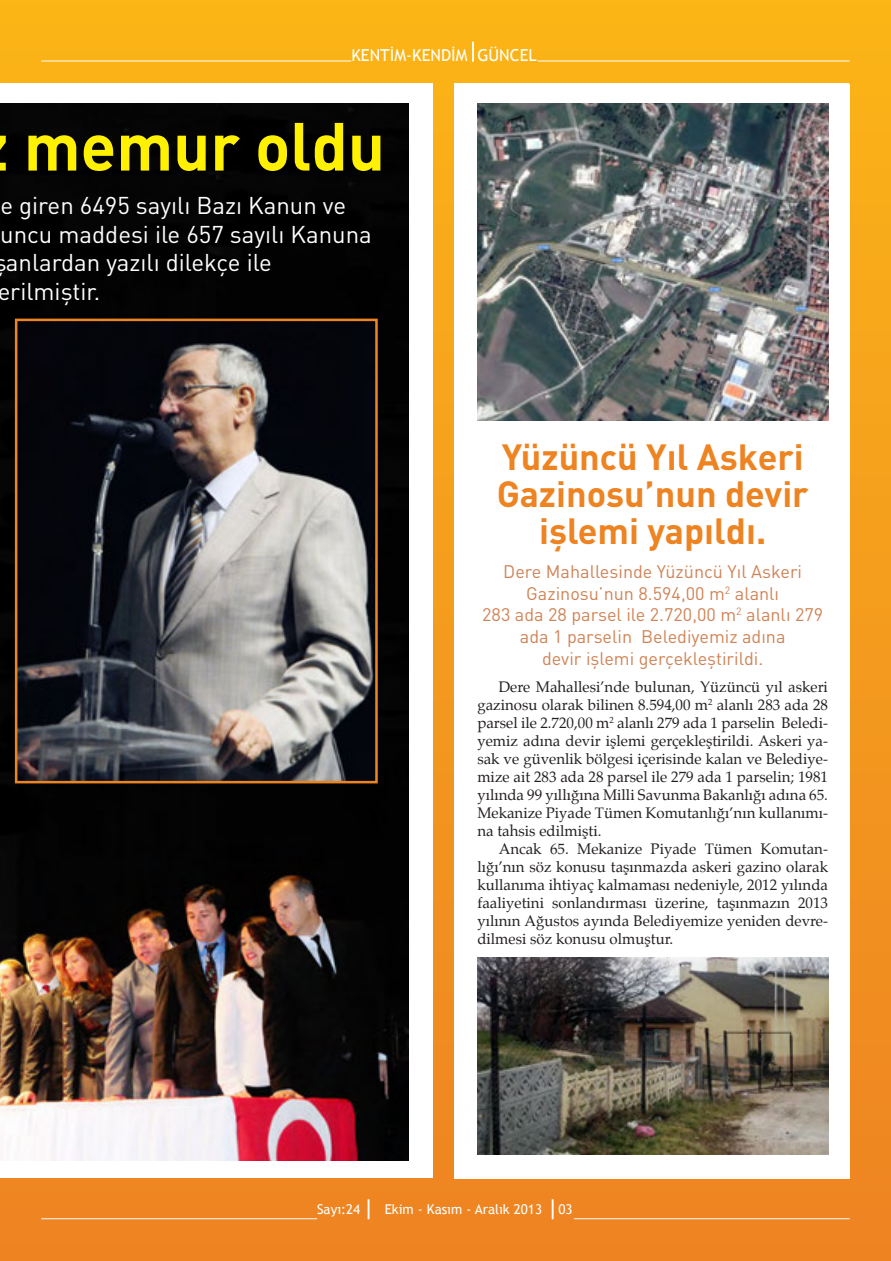
<style>
.page{position:relative;width:891px;height:1261px;background:#fff}
.page>*{position:absolute;margin:0;border:0;box-sizing:border-box;transform-origin:0 0}
.t1{font:700 66.9px "DIN Pro";color:#fff101}
.t2{font:700 36px/37.2px "DIN Pro";color:#ee8322;text-align:center}
.t3{font:24px "DIN Pro";color:#fff}
.t4{font:18px/21.6px "DIN Pro";color:#d08356;text-align:center}
.t5{font:16.5px "Trebuchet MS";color:#fff}
.t6{font:15px/18px "Palatino";color:#231f20;text-align:justify}
.t7{font:13.5px "Trebuchet MS";color:#fff}
</style>
<div class="page">
<div style="left:0;top:0;width:890px;height:1260px;background:linear-gradient(to bottom,#fbb71e,#ee8629)"></div>
<svg style="left:472px;top:42px;width:1px;height:19px"></svg>
<hr style="left:41px;top:61px;width:310px;height:1px;background:#fff">
<hr style="left:537px;top:61px;width:312px;height:1px;background:#fff">
<svg style="left:368px;top:1199px;width:1px;height:19px"></svg>
<svg style="left:552px;top:1199px;width:1px;height:19px"></svg>
<hr style="left:573px;top:1218px;width:276px;height:1px;background:#fff">
<hr style="left:41px;top:1218px;width:276px;height:1px;background:#fff">
<div style="left:0;top:83px;width:432px;height:1095px;background:#fff"></div>
<div style="left:454px;top:83px;width:395px;height:1095px;background:#fff"></div>
<img style="left:477px;top:957px;width:351px;height:197px">
<img style="left:477px;top:103px;width:351px;height:318px">
<img style="left:0;top:103px;width:408px;height:1057px">
<img style="left:19px;top:322px;width:355px;height:457px">
<div style="left:15px;top:318px;width:363px;height:465px;border:3px solid #ee8322"></div>
<p class="t5" style="left:351px;top:46px;width:187px">KENTİM-KENDİM GÜNCEL</p>
<h1 class="t1" style="left:24px;top:101px;width:363px">memur oldu</h1>
<h3 class="t3" style="left:1px;top:189px;width:347px">e giren 6495 sayılı Bazı Kanun ve</h3>
<h3 class="t3" style="left:0;top:218px;width:373px">uncu maddesi ile 657 sayılı Kanuna</h3>
<h3 class="t3" style="left:6px;top:246px;width:267px">anlardan yazılı dilekçe ile</h3>
<h3 class="t3" style="left:-2px;top:275px;width:104px">erilmiştir.</h3>
<h2 class="t2" style="left:496px;top:436px;width:313px">Yüzüncü Yıl Askeri<br>Gazinosu’nun devir işlemi yapıldı.</h2>
<p class="t4" style="left:482px;top:560px;width:342px">Dere Mahallesinde Yüzüncü Yıl Askeri Gazinosu’nun 8.594,00 m<sup>2</sup> alanlı<br>283 ada 28 parsel ile 2.720,00 m<sup>2</sup> alanlı 279 ada 1 parselin Belediyemiz adına<br>devir işlemi gerçekleştirildi.</p>
<p class="t6" style="left:477px;top:677px;width:352px;text-indent:21px">Dere Mahallesi’nde bulunan, Yüzüncü yıl askeri gazinosu olarak bilinen 8.594,00 m<sup>2</sup> alanlı 283 ada 28 parsel ile 2.720,00 m<sup>2</sup> alanlı 279 ada 1 parselin Beledi&shy;yemiz adına devir işlemi gerçekleştirildi. Askeri ya&shy;sak ve güvenlik bölgesi içerisinde kalan ve Belediye&shy;mize ait 283 ada 28 parsel ile 279 ada 1 parselin; 1981 yılında 99 yıllığına Milli Savunma Bakanlığı adına 65.<br>Mekanize Piyade Tümen Komutanlığı’nın kullanımı&shy;na tahsis edilmişti.</p>
<p class="t6" style="left:477px;top:839px;width:352px;text-indent:21px">Ancak 65. Mekanize Piyade Tümen Komutan&shy;lığı’nın söz konusu taşınmazda askeri gazino olarak kullanıma ihtiyaç kalmaması nedeniyle, 2012 yılında faaliyetini sonlandırması üzerine, taşınmazın 2013 yılının Ağustos ayında Belediyemize yeniden devre&shy;dilmesi söz konusu olmuştur.</p>
<p class="t7" style="left:317px;top:1201px;width:45px">Sayı:24</p>
<p class="t7" style="left:385px;top:1201px;width:189px">Ekim - Kasım - Aralık 2013 03</p>
</div>
